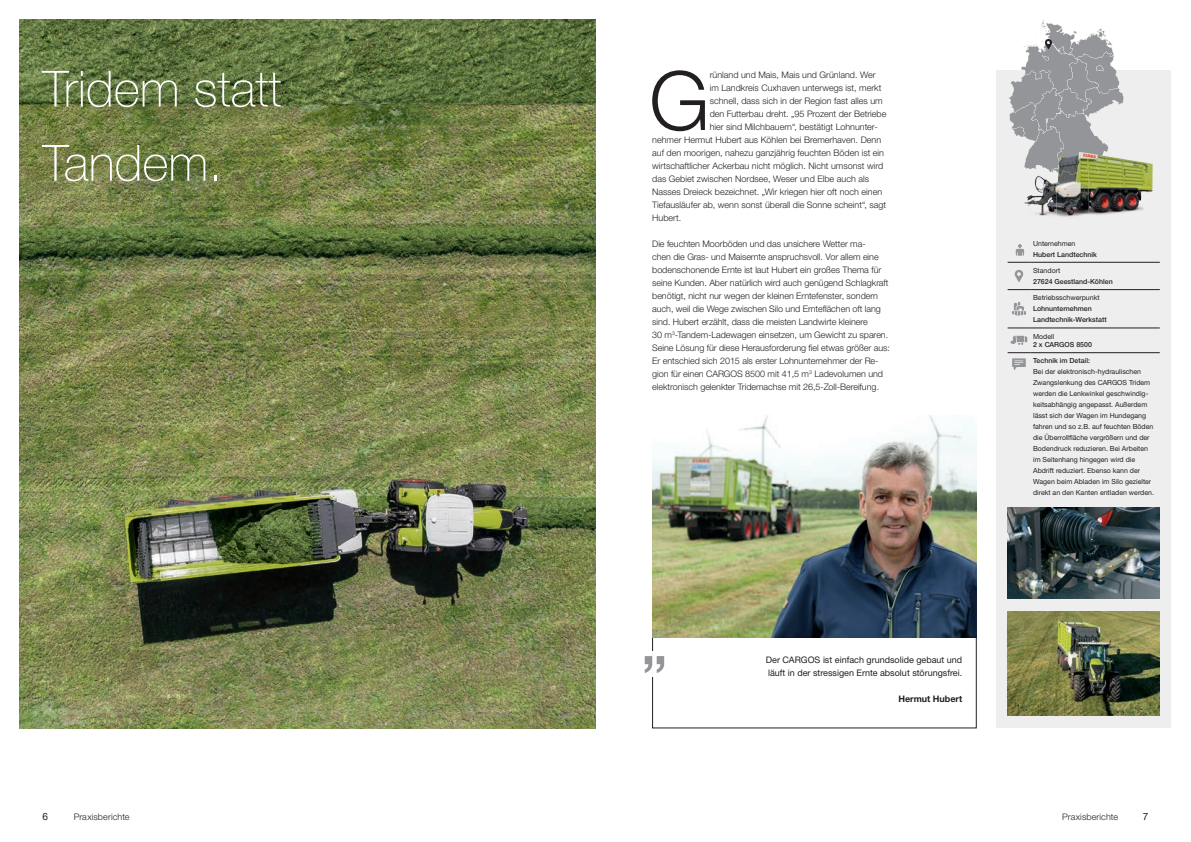
<style>
.page{position:relative;width:1191px;height:842px;background:#fff}
.page>*{position:absolute;margin:0;border:0;box-sizing:border-box;transform-origin:0 0}
.t1{font:300 81.8px "CLAAS Helvetica Neue";color:#231f20}
.t2{font:100 50px/74.2px "CLAAS Helvetica Neue";color:#fff}
.t3{font:10px "CLAAS Helvetica Neue";color:#231f20}
.t4{font:300 9px/13px "CLAAS Helvetica Neue";letter-spacing:-.005em;color:#231f20}
.t5{font:9px/13px "CLAAS Helvetica Neue";color:#231f20}
.t6{font:700 9px "CLAAS Helvetica Neue";color:#231f20}
.t7{font:7px/11px "CLAAS Helvetica Neue";color:#231f20}
.t8{font:500 7px/11px "CLAAS Helvetica Neue";color:#231f20}
</style>
<div class="page">
<img style="left:20px;top:20px;width:575px;height:708px">
<div style="left:996px;top:71px;width:175px;height:657px;background:#eeeeef"></div>
<svg style="left:1007px;top:262px;width:23px;height:1px"></svg>
<hr style="left:1030px;top:262px;width:129px;height:1px;background:#231f20">
<svg style="left:1007px;top:289px;width:23px;height:1px"></svg>
<hr style="left:1030px;top:289px;width:129px;height:1px;background:#231f20">
<svg style="left:1007px;top:328px;width:23px;height:1px"></svg>
<hr style="left:1030px;top:328px;width:129px;height:1px;background:#231f20">
<hr style="left:1030px;top:352px;width:129px;height:1px;background:#231f20">
<svg style="left:1015px;top:244px;width:9px;height:12px"></svg>
<svg style="left:1014px;top:270px;width:9px;height:12px"></svg>
<svg style="left:1011px;top:302px;width:15px;height:14px"></svg>
<svg style="left:1010px;top:336px;width:17px;height:9px"></svg>
<svg style="left:1007px;top:352px;width:23px;height:18px"></svg>
<img style="left:1007px;top:507px;width:152px;height:91px">
<img style="left:1007px;top:611px;width:152px;height:104px">
<img style="left:1056px;top:190px;width:32px;height:27px">
<img style="left:1088px;top:190px;width:32px;height:25px">
<img style="left:1123px;top:159px;width:29px;height:29px">
<img style="left:1120px;top:188px;width:28px;height:25px">
<svg style="left:1008px;top:20px;width:115px;height:170px"></svg>
<img style="left:1058px;top:152px;width:44px;height:22px">
<img style="left:1058px;top:162px;width:22px;height:14px">
<img style="left:1080px;top:155px;width:22px;height:18px">
<svg style="left:645px;top:656px;width:19px;height:17px"></svg>
<img style="left:652px;top:415px;width:324px;height:222px">
<h2 class="t2" style="left:43px;top:53px;width:240px">Tridem statt<br>Tandem.</h2>
<h1 class="t1" style="left:649px;top:48px;width:62px">G</h1>
<p class="t4" style="left:709px;top:68px;width:167px">rünland und Mais, Mais und Grünland. Wer</p>
<p class="t4" style="left:709px;top:81px;width:173px">im Landkreis Cuxhaven unterwegs ist, merkt</p>
<p class="t4" style="left:709px;top:94px;width:174px">schnell, dass sich in der Region fast alles um</p>
<p class="t4" style="left:709px;top:107px;width:178px">den Futterbau dreht. „95 Prozent der Betriebe</p>
<p class="t4" style="left:709px;top:120px;width:170px">hier sind Milchbauern“, bestätigt Lohnunter-</p>
<p class="t4" style="left:652px;top:133px;width:230px">nehmer Hermut Hubert aus Köhlen bei Bremerhaven. Denn</p>
<p class="t4" style="left:652px;top:146px;width:233px">auf den moorigen, nahezu ganzjährig feuchten Böden ist ein</p>
<p class="t4" style="left:652px;top:159px;width:233px">wirtschaftlicher Ackerbau nicht möglich. Nicht umsonst wird</p>
<p class="t4" style="left:652px;top:172px;width:218px">das Gebiet zwischen Nordsee, Weser und Elbe auch als</p>
<p class="t4" style="left:652px;top:185px;width:231px">Nasses Dreieck bezeichnet. „Wir kriegen hier oft noch einen</p>
<p class="t4" style="left:652px;top:198px;width:235px">Tiefausläufer ab, wenn sonst überall die Sonne scheint“, sagt</p>
<p class="t4" style="left:652px;top:211px;width:31px">Hubert.</p>
<p class="t4" style="left:652px;top:237px;width:239px">Die feuchten Moorböden und das unsichere Wetter ma-<br>chen die Gras- und Maisernte anspruchsvoll. Vor allem eine bodenschonende Ernte ist laut Hubert ein großes Thema für seine Kunden. Aber natürlich wird auch genügend Schlagkraft benötigt, nicht nur wegen der kleinen Erntefenster, sondern auch, weil die Wege zwischen Silo und Ernteflächen oft lang sind. Hubert erzählt, dass die meisten Landwirte kleinere<br>30 m<sup>3</sup>-Tandem-Ladewagen einsetzen, um Gewicht zu sparen.<br>Seine Lösung für diese Herausforderung fiel etwas größer aus:<br>Er entschied sich 2015 als erster Lohnunternehmer der Re&shy;gion für einen CARGOS 8500 mit 41,5 m<sup>3</sup> Ladevolumen und elektronisch gelenkter Tridemachse mit 26,5-Zoll-Bereifung.</p>
<p class="t5" style="left:766px;top:653px;width:198px">Der CARGOS ist einfach grundsolide gebaut und läuft in der stressigen Ernte absolut störungsfrei.</p>
<p class="t6" style="left:898px;top:693px;width:65px">Hermut Hubert</p>
<p class="t7" style="left:1033px;top:238px;width:44px">Unternehmen</p>
<p class="t8" style="left:1033px;top:249px;width:65px">Hubert Landtechnik</p>
<p class="t7" style="left:1033px;top:265px;width:29px">Standort</p>
<p class="t8" style="left:1033px;top:276px;width:81px">27624 Geestland-Köhlen</p>
<p class="t7" style="left:1033px;top:292px;width:68px">Betriebsschwerpunkt</p>
<p class="t8" style="left:1033px;top:303px;width:75px">Lohnunternehmen<br>Landtechnik-Werkstatt</p>
<p class="t7" style="left:1033px;top:331px;width:23px">Modell</p>
<p class="t8" style="left:1033px;top:339px;width:60px">2 x CARGOS 8500</p>
<p class="t8" style="left:1033px;top:355px;width:58px">Technik im Detail:</p>
<p class="t7" style="left:1033px;top:366px;width:122px">Bei der elektronisch-hydraulischen Zwangslenkung des CARGOS Tridem werden die Lenkwinkel geschwindig&shy;keitsabhängig angepasst. Außerdem lässt sich der Wagen im Hundegang fahren und so z.B. auf feuchten Böden die Überrollfläche vergrößern und der Bodendruck reduzieren. Bei Arbeiten im Seitenhang hingegen wird die Abdrift reduziert. Ebenso kann der Wagen beim Abladen im Silo gezielter direkt an den Kanten entladen werden.</p>
<p class="t3" style="left:43px;top:810px;width:7px">6</p>
<p class="t4" style="left:74px;top:810px;width:57px">Praxisberichte</p>
<p class="t4" style="left:1062px;top:810px;width:57px">Praxisberichte</p>
<p class="t3" style="left:1142px;top:810px;width:7px">7</p>
</div>
